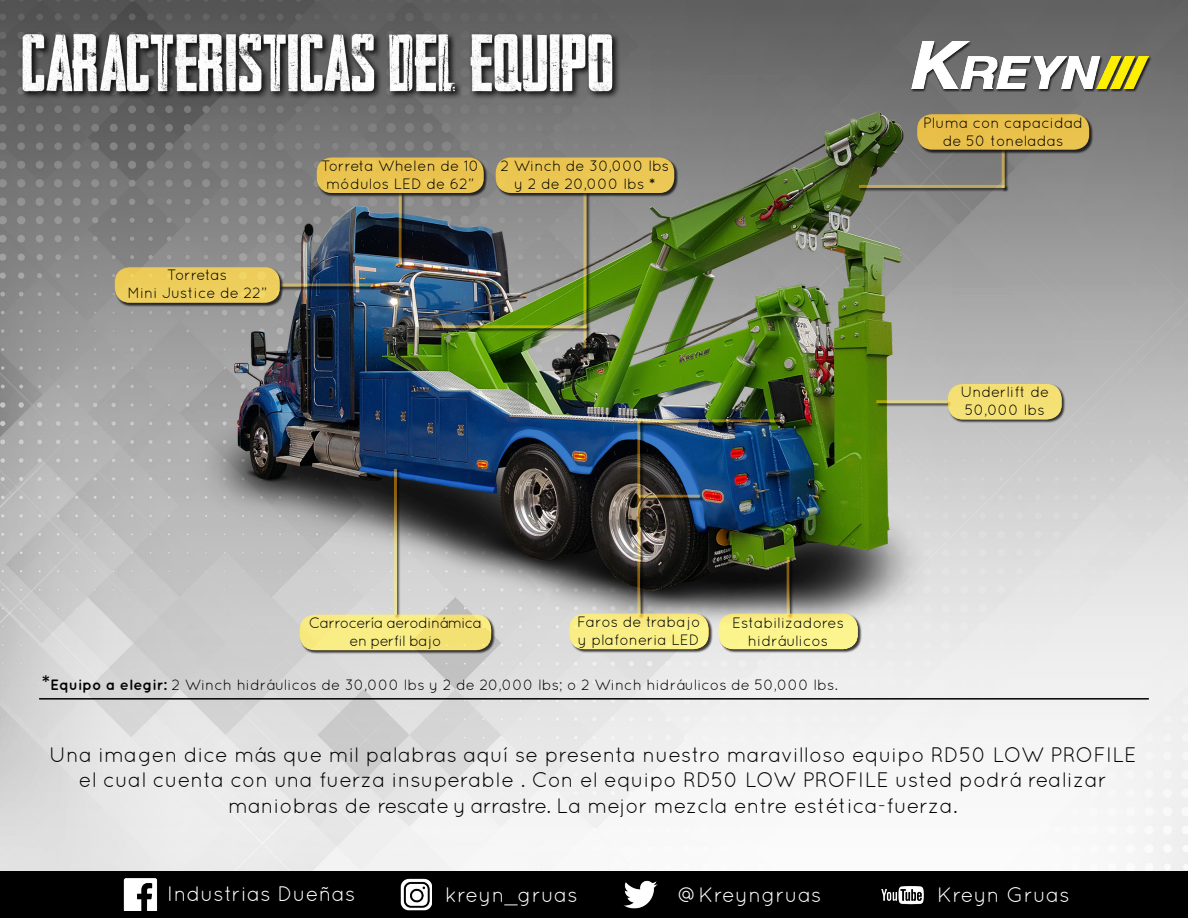
<style>
.page{position:relative;width:1188px;height:918px;background:#fff}
.page>*{position:absolute;margin:0;border:0;box-sizing:border-box;transform-origin:0 0}
.t1{font:21px/25.2px "Quicksand";color:#000;text-align:center}
.t2{font:21px "Quicksand";letter-spacing:.01em;color:#fff}
.t3{font:15px/18px "Quicksand";color:#000;text-align:center}
.t4{font:15px/18px "Quicksand";letter-spacing:-.04em;color:#000;text-align:center}
.s1{font-weight:700}
.s2{font-weight:700;font-size:21px}
</style>
<div class="page">
<img style="left:0;top:0;width:1188px;height:872px">
<div style="left:911px;top:41px;width:241px;height:51px;background:#000;opacity:.75"></div>
<img style="left:911px;top:42px;width:238px;height:47px">
<div style="left:0;top:872px;width:1188px;height:46px;background:#000"></div>
<img style="left:123px;top:879px;width:35px;height:32px">
<img style="left:400px;top:879px;width:32px;height:32px">
<img style="left:624px;top:880px;width:34px;height:29px">
<img style="left:881px;top:886px;width:43px;height:19px">
<hr style="left:39px;top:698px;width:1110px;height:2px;background:#000">
<svg style="left:584px;top:197px;width:6px;height:156px"></svg>
<hr style="left:583px;top:193px;width:3px;height:155px;background:#e9c24e">
<svg style="left:399px;top:197px;width:7px;height:71px"></svg>
<hr style="left:399px;top:193px;width:3px;height:71px;background:#e9c24e">
<svg style="left:397px;top:469px;width:4px;height:146px"></svg>
<hr style="left:394px;top:469px;width:3px;height:146px;background:#e9c24e">
<svg style="left:640px;top:426px;width:4px;height:188px"></svg>
<hr style="left:637px;top:419px;width:3px;height:196px;background:#e9c24e">
<svg style="left:790px;top:557px;width:4px;height:57px"></svg>
<hr style="left:787px;top:557px;width:3px;height:58px;background:#e9c24e">
<svg style="left:1005px;top:154px;width:4px;height:31px"></svg>
<hr style="left:1002px;top:150px;width:3px;height:38px;background:#e9c24e">
<div style="left:317px;top:158px;width:171px;height:39px;background:#000;opacity:.75"></div>
<div style="left:317px;top:158px;width:167px;height:35px;background:#e9c24e;border-radius:15px"></div>
<div style="left:719px;top:614px;width:143px;height:39px;background:#000;opacity:.75"></div>
<div style="left:719px;top:614px;width:139px;height:35px;background:#fbf48d;border-radius:15px"></div>
<svg style="left:859px;top:185px;width:150px;height:7px"></svg>
<hr style="left:859px;top:185px;width:146px;height:3px;background:#e9c24e">
<svg style="left:433px;top:326px;width:158px;height:6px"></svg>
<hr style="left:433px;top:325px;width:153px;height:3px;background:#e9c24e">
<svg style="left:876px;top:403px;width:72px;height:4px"></svg>
<hr style="left:876px;top:400px;width:72px;height:3px;background:#e9c24e">
<svg style="left:639px;top:495px;width:65px;height:6px"></svg>
<hr style="left:639px;top:495px;width:61px;height:3px;background:#e9c24e">
<svg style="left:637px;top:420px;width:147px;height:6px"></svg>
<hr style="left:637px;top:419px;width:143px;height:3px;background:#e9c24e">
<div style="left:917px;top:114px;width:176px;height:40px;background:#000;opacity:.75"></div>
<div style="left:917px;top:114px;width:172px;height:36px;background:#e9c24e;border-radius:15px"></div>
<svg style="left:284px;top:284px;width:93px;height:6px"></svg>
<hr style="left:280px;top:284px;width:93px;height:3px;background:#e9c24e">
<div style="left:300px;top:615px;width:195px;height:39px;background:#000;opacity:.75"></div>
<div style="left:300px;top:615px;width:191px;height:35px;background:linear-gradient(to right,#faf088,#f4e275);border-radius:15px"></div>
<div style="left:569px;top:614px;width:143px;height:39px;background:#000;opacity:.75"></div>
<div style="left:569px;top:614px;width:139px;height:35px;background:#f9ef86;border-radius:15px"></div>
<div style="left:948px;top:384px;width:118px;height:40px;background:#000;opacity:.75"></div>
<div style="left:948px;top:384px;width:114px;height:35px;background:#f4e074;border-radius:15px"></div>
<div style="left:115px;top:268px;width:169px;height:39px;background:#000;opacity:.75"></div>
<div style="left:115px;top:267px;width:165px;height:36px;background:#edcd5b;border-radius:15px"></div>
<div style="left:496px;top:158px;width:182px;height:39px;background:#000;opacity:.75"></div>
<div style="left:496px;top:158px;width:178px;height:35px;background:#e9c24e;border-radius:15px"></div>
<p class="t3" style="left:127px;top:266px;width:141px">Torretas<br>Mini Justice de 22”</p>
<p class="t3" style="left:321px;top:156px;width:160px">Torreta Whelen de 10 módulos LED de 62”</p>
<p class="t3" style="left:501px;top:157px;width:170px">2 Winch de 30,000 lbs y 2 de 20,000 lbs <span class="s1">*</span></p>
<p class="t4" style="left:309px;top:614px;width:175px">Carrocería aerodinámica en perfil bajo</p>
<p class="t3" style="left:577px;top:612px;width:125px;text-align:left">Faros de trabajo y plafoneria LED</p>
<p class="t3" style="left:732px;top:613px;width:114px">Estabilizadores hidráulicos</p>
<p class="t3" style="left:41px;top:676px;width:798px"><span class="s2">*</span><span class="s1">Equipo a elegir:</span> 2 Winch hidráulicos de 30,000 lbs y 2 de 20,000 lbs; o 2 Winch hidráulicos de 50,000 lbs.</p>
<p class="t3" style="left:923px;top:114px;width:162px">Pluma con capacidad de 50 toneladas</p>
<p class="t3" style="left:960px;top:383px;width:90px;text-align:left">Underlift de<br>50,000 lbs</p>
<p class="t1" style="left:49px;top:742px;width:1089px">Una imagen dice más que mil palabras aquí se presenta nuestro maravilloso equipo RD50 LOW PROFILE el cual cuenta con una fuerza insuperable . Con el equipo RD50 LOW PROFILE usted podrá realizar maniobras de rescate y arrastre. La mejor mezcla entre estética-fuerza.</p>
<h1 class="t2" style="left:167px;top:882px;width:190px">Industrias Dueñas</h1>
<h1 class="t2" style="left:445px;top:883px;width:134px">kreyn_gruas</h1>
<h1 class="t2" style="left:678px;top:883px;width:145px">@Kreyngruas</h1>
<h1 class="t2" style="left:937px;top:883px;width:134px">Kreyn Gruas</h1>
</div>
